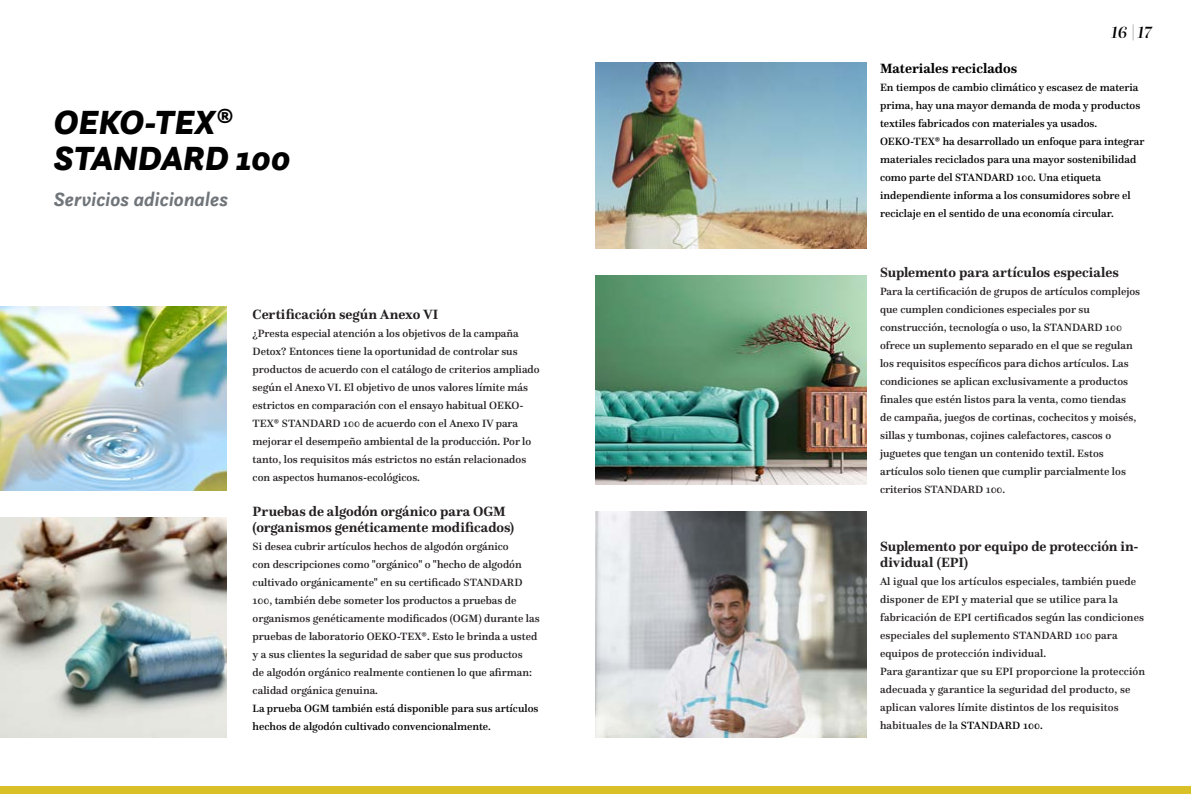
<style>
.page{position:relative;width:1191px;height:794px;background:#fff}
.page>*{position:absolute;margin:0;border:0;box-sizing:border-box;transform-origin:0 0}
.t1{font:italic 900 35px/36px "Questa Sans";color:#000}
.t2{font:italic 700 20px "Questa Sans";color:#70757a}
.t3{font:italic 500 17px "Questa Grande";color:#000}
.t4{font:700 14px/16.8px "Questa";color:#231f20}
.t5{font:700 14px "Questa";color:#000}
.t6{font:500 11px/18px "Questa";color:#231f20}
.t7{font:500 11px/18px "Questa";color:#000}
.s1{font-weight:700}
.s2{color:#000}
</style>
<div class="page">
<div style="left:0;top:787px;width:1191px;height:7px;background:#d8c026"></div>
<img style="left:0;top:306px;width:226px;height:184px">
<img style="left:0;top:517px;width:226px;height:220px">
<img style="left:596px;top:62px;width:270px;height:186px">
<img style="left:596px;top:512px;width:270px;height:225px">
<img style="left:596px;top:275px;width:270px;height:210px">
<h1 class="t1" style="left:54px;top:104px;width:238px">OEKO-TEX<span class="s1">®<br></span>STANDARD 100</h1>
<h2 class="t2" style="left:54px;top:186px;width:176px">Servicios adicionales</h2>
<p class="t4" style="left:253px;top:305px;width:187px">Certificación según Anexo VI</p>
<p class="t6" style="left:253px;top:324px;width:288px">¿Presta especial atención a los objetivos de la campaña Detox? Entonces tiene la oportunidad de controlar sus productos de acuerdo con el catálogo de criterios ampliado según el Anexo VI. El objetivo de unos valores límite más estrictos en comparación con el ensayo habitual OEKO-TEX® STANDARD 100 de acuerdo con el Anexo IV para mejorar el desempeño ambiental de la producción. Por lo tanto, los requisitos más estrictos no están relacionados con aspectos humanos-ecológicos.</p>
<p class="t4" style="left:253px;top:502px;width:263px">Pruebas de algodón orgánico para OGM (organismos genéticamente modificados)</p>
<p class="t6" style="left:253px;top:537px;width:288px">Si desea cubrir artículos hechos de algodón orgánico<br>con descripciones como "orgánico" o "hecho de algodón cultivado orgánicamente" en su certificado STANDARD 100, también debe someter los productos a pruebas de organismos genéticamente modificados (OGM) durante las pruebas de laboratorio OEKO-TEX®. Esto le brinda a usted y a sus clientes la seguridad de saber que sus productos<br>de algodón orgánico realmente contienen lo que afirman: calidad orgánica genuina.</p>
<p class="t7" style="left:253px;top:699px;width:287px">La prueba OGM también está disponible para sus artículos hechos de algodón cultivado convencionalmente.</p>
<h3 class="t3" style="left:1111px;top:22px;width:42px">16 |17</h3>
<p class="t5" style="left:880px;top:59px;width:139px">Materiales reciclados</p>
<p class="t7" style="left:880px;top:78px;width:266px">En tiempos de cambio climático y escasez de materia prima, hay una mayor demanda de moda y productos textiles fabricados con materiales ya usados.<br>OEKO-TEX® ha desarrollado un enfoque para integrar materiales reciclados para una mayor sostenibilidad como parte del STANDARD 100. Una etiqueta independiente informa a los consumidores sobre el reciclaje en el sentido de una economía circular.</p>
<p class="t4" style="left:880px;top:264px;width:240px">Suplemento para artículos especiales</p>
<p class="t6" style="left:880px;top:282px;width:262px">Para la certificación de grupos de artículos complejos que cumplen condiciones especiales por su construcción, tecnología o uso, la STANDARD 100 ofrece un suplemento separado en el que se regulan los requisitos específicos para dichos artículos. Las condiciones se aplican exclusivamente a productos finales que estén listos para la venta, como tiendas de campaña, juegos de cortinas, cochecitos y moisés, sillas y tumbonas, cojines calefactores, cascos o juguetes que tengan un contenido textil. Estos artículos solo tienen que cumplir parcialmente los criterios STANDARD 100.</p>
<p class="t4" style="left:880px;top:537px;width:260px">Suplemento por equipo de protección in&shy;dividual (EPI)</p>
<p class="t6" style="left:880px;top:572px;width:267px">Al igual que los artículos especiales, también puede disponer de EPI y material que se utilice para la fabricación de EPI certificados según las condiciones especiales del suplemento STANDARD 100 para equipos de protección individual.<br>Para garantizar que su EPI proporcione la protección adecuada y garantice la seguridad del producto, se aplican valores límite distintos de los requisitos habituales de la <span class="s2">STANDARD 100.</span></p>
</div>
